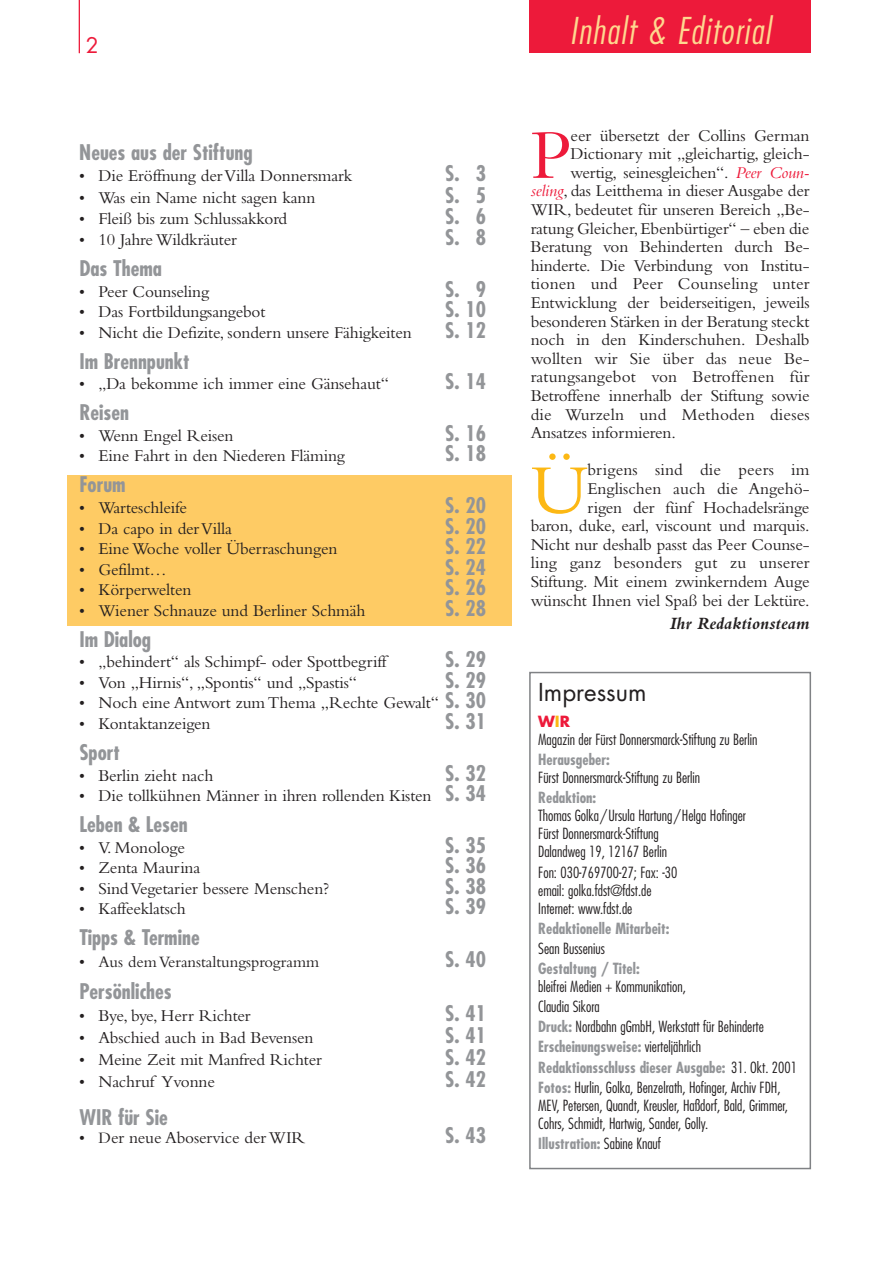
<style>
.page{position:relative;width:893px;height:1263px;background:#fff}
.page>*{position:absolute;margin:0;border:0;box-sizing:border-box;transform-origin:0 0}
.t1{font:72.45px "Bembo";color:#ed1a3a}
.t2{font:72.45px "Bembo";color:#fcb814}
.t3{font:italic 300 condensed 36px "Futura";color:#fed88f}
.t4{font:24px "Futura";color:#231f20}
.t5{font:700 condensed 21px "Futura";color:#939598}
.t6{font:21px "Futura";color:#ed1a3a}
.t7{font:italic 700 18px "Bembo";color:#231f20}
.t8{font:17.25px/18.6px "Bembo";letter-spacing:-.01em;color:#231f20;text-align:right}
.t9{font:17.25px "Bembo";letter-spacing:.01em;color:#231f20}
.t10{font:16.5px "Bembo";color:#231f20}
.t11{font:300 condensed 15px/18px "Futura";color:#231f20}
.t12{font:700 condensed 15px "Futura";color:#939598}
.s1{font-size:16.5px}
.s2{font-family:"Futura";font-weight:700;font-stretch:condensed;font-size:21px;color:#939598}
.s3{font-style:italic;color:#ed1a3a}
.s4{font-weight:700;font-stretch:normal;color:#ed1a3a}
.s5{font-weight:700;font-stretch:normal;color:#fcb814}
.s6{font-weight:700;color:#939598}
.s7{font-weight:300;color:#231f20}
</style>
<div class="page">
<div style="left:529px;top:0;width:282px;height:53px;background:#ed1a3a"></div>
<hr style="left:79px;top:0;width:1px;height:53px;background:#ed1a3a">
<div style="left:67px;top:475px;width:444px;height:150px;background:#fecb64"></div>
<div style="left:529px;top:672px;width:282px;height:497px;border:2px solid #808285"></div>
<p class="t6" style="left:86px;top:36px;width:14px">2</p>
<p class="t5" style="left:79px;top:143px;width:175px">Neues aus der Stiftung</p>
<p class="t8" style="left:79px;top:168px;width:274px"><span class="s1">•</span> Die Eröffnung der Villa Donnersmark</p>
<p class="t5" style="left:445px;top:164px;width:43px">S. 3</p>
<p class="t8" style="left:79px;top:189px;width:237px"><span class="s1">•</span> Was ein Name nicht sagen kann</p>
<p class="t5" style="left:445px;top:185px;width:43px">S. 5</p>
<p class="t8" style="left:79px;top:210px;width:209px"><span class="s1">•</span> Fleiß bis zum Schlussakkord</p>
<p class="t5" style="left:445px;top:206px;width:43px">S. 6</p>
<p class="t8" style="left:79px;top:231px;width:159px"><span class="s1">•</span> 10 Jahre Wildkräuter</p>
<p class="t5" style="left:445px;top:227px;width:43px">S. 8</p>
<p class="t5" style="left:79px;top:258px;width:84px">Das Thema</p>
<p class="t8" style="left:79px;top:283px;width:131px"><span class="s1">•</span> Peer Counseling</p>
<p class="t5" style="left:445px;top:279px;width:43px">S. 9</p>
<p class="t8" style="left:79px;top:304px;width:188px"><span class="s1">•</span> Das Fortbildungsangebot</p>
<p class="t5" style="left:445px;top:300px;width:43px">S. 10</p>
<p class="t8" style="left:79px;top:324px;width:334px"><span class="s1">•</span> Nicht die Defizite, sondern unsere Fähigkeiten</p>
<p class="t5" style="left:445px;top:320px;width:43px">S. 12</p>
<p class="t5" style="left:79px;top:351px;width:112px">Im Brennpunkt</p>
<p class="t8" style="left:79px;top:376px;width:311px"><span class="s1">• „</span>Da bekomme ich immer eine Gänsehaut“</p>
<p class="t5" style="left:445px;top:372px;width:43px">S. 14</p>
<p class="t5" style="left:79px;top:403px;width:51px">Reisen</p>
<p class="t8" style="left:79px;top:427px;width:156px"><span class="s1">•</span> Wenn Engel Reisen</p>
<p class="t5" style="left:445px;top:423px;width:43px">S. 16</p>
<p class="t8" style="left:79px;top:448px;width:267px"><span class="s1">•</span> Eine Fahrt in den Niederen Fläming</p>
<p class="t5" style="left:445px;top:444px;width:43px">S. 18</p>
<p class="t5" style="left:79px;top:475px;width:48px">Forum</p>
<p class="t8" style="left:79px;top:500px;width:109px"><span class="s1">•</span> Warteschleife</p>
<p class="t5" style="left:445px;top:495px;width:43px">S. 20</p>
<p class="t8" style="left:79px;top:520px;width:154px"><span class="s1">•</span> Da capo in der Villa</p>
<p class="t5" style="left:445px;top:516px;width:43px">S. 20</p>
<p class="t8" style="left:79px;top:541px;width:259px"><span class="s1">•</span> Eine Woche voller Überraschungen</p>
<p class="t5" style="left:445px;top:537px;width:43px">S. 22</p>
<p class="t8" style="left:79px;top:561px;width:89px"><span class="s1">•</span> Gefilmt…</p>
<p class="t5" style="left:445px;top:557px;width:43px">S. 24</p>
<p class="t8" style="left:79px;top:582px;width:113px"><span class="s1">•</span> Körperwelten</p>
<p class="t5" style="left:445px;top:578px;width:43px">S. 26</p>
<p class="t8" style="left:79px;top:602px;width:287px"><span class="s1">•</span> Wiener Schnauze und Berliner Schmäh</p>
<p class="t5" style="left:445px;top:598px;width:43px">S. 28</p>
<p class="t5" style="left:79px;top:629px;width:73px">Im Dialog</p>
<p class="t8" style="left:79px;top:654px;width:309px"><span class="s1">• „</span>behindert“ als Schimpf- oder Spottbegriff</p>
<p class="t5" style="left:445px;top:650px;width:43px">S. 29</p>
<p class="t8" style="left:79px;top:674px;width:279px"><span class="s1">•</span> Von „Hirnis“, „Spontis“ und „Spastis“</p>
<p class="t5" style="left:445px;top:670px;width:43px">S. 29</p>
<p class="t8" style="left:79px;top:695px;width:408px"><span class="s1">•</span> Noch eine Antwort zum Thema „Rechte Gewalt“ <span class="s2">S. 30</span></p>
<p class="t8" style="left:79px;top:716px;width:133px"><span class="s1">•</span> Kontaktanzeigen</p>
<p class="t5" style="left:445px;top:711px;width:43px">S. 31</p>
<p class="t5" style="left:79px;top:743px;width:42px">Sport</p>
<p class="t8" style="left:79px;top:767px;width:136px"><span class="s1">•</span> Berlin zieht nach</p>
<p class="t5" style="left:445px;top:763px;width:43px">S. 32</p>
<p class="t8" style="left:79px;top:788px;width:408px"><span class="s1">•</span> Die tollkühnen Männer in ihren rollenden Kisten <span class="s2">S. 34</span></p>
<p class="t5" style="left:79px;top:815px;width:110px">Leben &amp; Lesen</p>
<p class="t8" style="left:79px;top:839px;width:107px"><span class="s1">•</span> V. Monologe</p>
<p class="t5" style="left:445px;top:835px;width:43px">S. 35</p>
<p class="t8" style="left:79px;top:860px;width:122px"><span class="s1">•</span> Zenta Maurina</p>
<p class="t5" style="left:445px;top:856px;width:43px">S. 36</p>
<p class="t8" style="left:79px;top:880px;width:251px"><span class="s1">•</span> Sind Vegetarier bessere Menschen?</p>
<p class="t5" style="left:445px;top:876px;width:43px">S. 38</p>
<p class="t8" style="left:79px;top:901px;width:108px"><span class="s1">•</span> Kaffeeklatsch</p>
<p class="t5" style="left:445px;top:897px;width:43px">S. 39</p>
<p class="t5" style="left:79px;top:928px;width:122px">Tipps &amp; Termine</p>
<p class="t10" style="left:79px;top:956px;width:241px">• Aus dem Veranstaltungsprogramm</p>
<p class="t5" style="left:445px;top:950px;width:43px">S. 40</p>
<p class="t5" style="left:79px;top:981px;width:94px">Persönliches</p>
<p class="t8" style="left:79px;top:1007px;width:173px"><span class="s1">•</span> Bye, bye, Herr Richter</p>
<p class="t5" style="left:445px;top:1003px;width:43px">S. 41</p>
<p class="t8" style="left:79px;top:1029px;width:236px"><span class="s1">•</span> Abschied auch in Bad Bevensen</p>
<p class="t5" style="left:445px;top:1025px;width:43px">S. 41</p>
<p class="t8" style="left:79px;top:1051px;width:244px"><span class="s1">•</span> Meine Zeit mit Manfred Richter</p>
<p class="t5" style="left:445px;top:1047px;width:43px">S. 42</p>
<p class="t8" style="left:79px;top:1073px;width:137px"><span class="s1">•</span> Nachruf Yvonne</p>
<p class="t5" style="left:445px;top:1069px;width:43px">S. 42</p>
<p class="t5" style="left:79px;top:1108px;width:90px">WIR für Sie</p>
<p class="t8" style="left:79px;top:1129px;width:227px"><span class="s1">• D</span>er neue Aboservice der WIR</p>
<p class="t5" style="left:445px;top:1125px;width:43px">S. 43</p>
<h2 class="t3" style="left:569px;top:14px;width:208px">Inhalt &amp; Editorial</h2>
<h1 class="t1" style="left:530px;top:126px;width:42px">P</h1>
<p class="t8" style="left:570px;top:127px;width:240px">eer übersetzt der Collins German</p>
<p class="t8" style="left:570px;top:146px;width:240px">Dictionary mit „gleichartig, gleich-</p>
<p class="t8" style="left:570px;top:164px;width:240px">wertig, seinesgleichen“. <span class="s3">Peer Coun-</span></p>
<p class="t8" style="left:530px;top:183px;width:280px"><span class="s3">seling</span>, das Leitthema in dieser Ausgabe der</p>
<p class="t8" style="left:530px;top:202px;width:280px">WIR, bedeutet für unseren Bereich „Be-</p>
<p class="t8" style="left:530px;top:220px;width:280px">ratung Gleicher,Ebenbürtiger“ – eben die</p>
<p class="t8" style="left:530px;top:239px;width:280px">Beratung von Behinderten durch Be-</p>
<p class="t8" style="left:530px;top:257px;width:280px">hinderte. Die Verbindung von Institu-</p>
<p class="t9" style="left:530px;top:277px;width:280px">tionen und Peer Counseling unter</p>
<p class="t8" style="left:530px;top:295px;width:280px">Entwicklung der beiderseitigen, jeweils</p>
<p class="t8" style="left:530px;top:313px;width:280px">besonderen Stärken in der Beratung steckt</p>
<p class="t8" style="left:530px;top:332px;width:280px">noch in den Kinderschuhen. Deshalb</p>
<p class="t9" style="left:530px;top:352px;width:280px">wollten wir Sie über das neue Be-</p>
<p class="t9" style="left:530px;top:370px;width:280px">ratungsangebot von Betroffenen für</p>
<p class="t8" style="left:530px;top:388px;width:280px">Betroffene innerhalb der Stiftung sowie</p>
<p class="t9" style="left:530px;top:407px;width:280px">die Wurzeln und Methoden dieses</p>
<p class="t8" style="left:530px;top:425px;width:147px">Ansatzes informieren.</p>
<h1 class="t2" style="left:530px;top:461px;width:59px">Ü</h1>
<p class="t8" style="left:530px;top:462px;width:280px">brigens sind die peers im Englischen auch die Angehö-<br>rigen der fünf Hochadelsränge<br>baron, duke, earl, viscount und marquis.<br>Nicht nur deshalb passt das Peer Counse&shy;ling ganz besonders gut zu unserer Stiftung. Mit einem zwinkerndem Auge wünscht Ihnen viel Spaß bei der Lektüre.</p>
<p class="t7" style="left:669px;top:616px;width:141px">Ihr Redaktionsteam</p>
<h3 class="t4" style="left:538px;top:681px;width:110px">Impressum</h3>
<p class="t11" style="left:538px;top:714px;width:221px"><span class="s4">W</span><span class="s5">I</span><span class="s4">R<br></span>Magazin der Fürst Donnersmarck-Stiftung zu Berlin</p>
<p class="t12" style="left:538px;top:753px;width:73px">Herausgeber:</p>
<p class="t11" style="left:538px;top:770px;width:163px">Fürst Donnersmarck-Stiftung zu Berlin</p>
<p class="t12" style="left:538px;top:791px;width:60px">Redaktion:</p>
<p class="t11" style="left:538px;top:808px;width:209px">Thomas Golka/Ursula Hartung/Helga Hofinger<br>Fürst Donnersmarck-Stiftung<br>Dalandweg 19, 12167 Berlin</p>
<p class="t11" style="left:538px;top:864px;width:141px">Fon: 030-769700-27; Fax: -30 email: golka.fdst@fdst.de<br>Internet: www.fdst.de</p>
<p class="t12" style="left:538px;top:921px;width:133px">Redaktionelle Mitarbeit:</p>
<p class="t11" style="left:538px;top:940px;width:68px">Sean Bussenius</p>
<p class="t12" style="left:538px;top:962px;width:103px">Gestaltung / Titel:</p>
<p class="t11" style="left:538px;top:977px;width:260px;line-height:20.1px">bleifrei Medien + Kommunikation,<br>Claudia Sikora<br><span class="s6">Druck:</span> Nordbahn gGmbH, Werkstatt für Behinderte <span class="s6">Erscheinungsweise:</span> vierteljährlich <span class="s6">Redaktionsschluss dieser Ausgabe:</span> 31. Okt. 2001<br><span class="s6">Fotos:</span> Hurlin, Golka, Benzelrath, Hofinger, Archiv FDH,</p>
<p class="t11" style="left:538px;top:1097px;width:251px">MEV, Petersen, Quandt, Kreusler, Haßdorf, Bald, Grimmer,<br>Cohrs, Schmidt, Hartwig, Sander, Golly.</p>
<p class="t12" style="left:538px;top:1136px;width:124px">Illustration: <span class="s7">Sabine Knauf</span></p>
</div>
